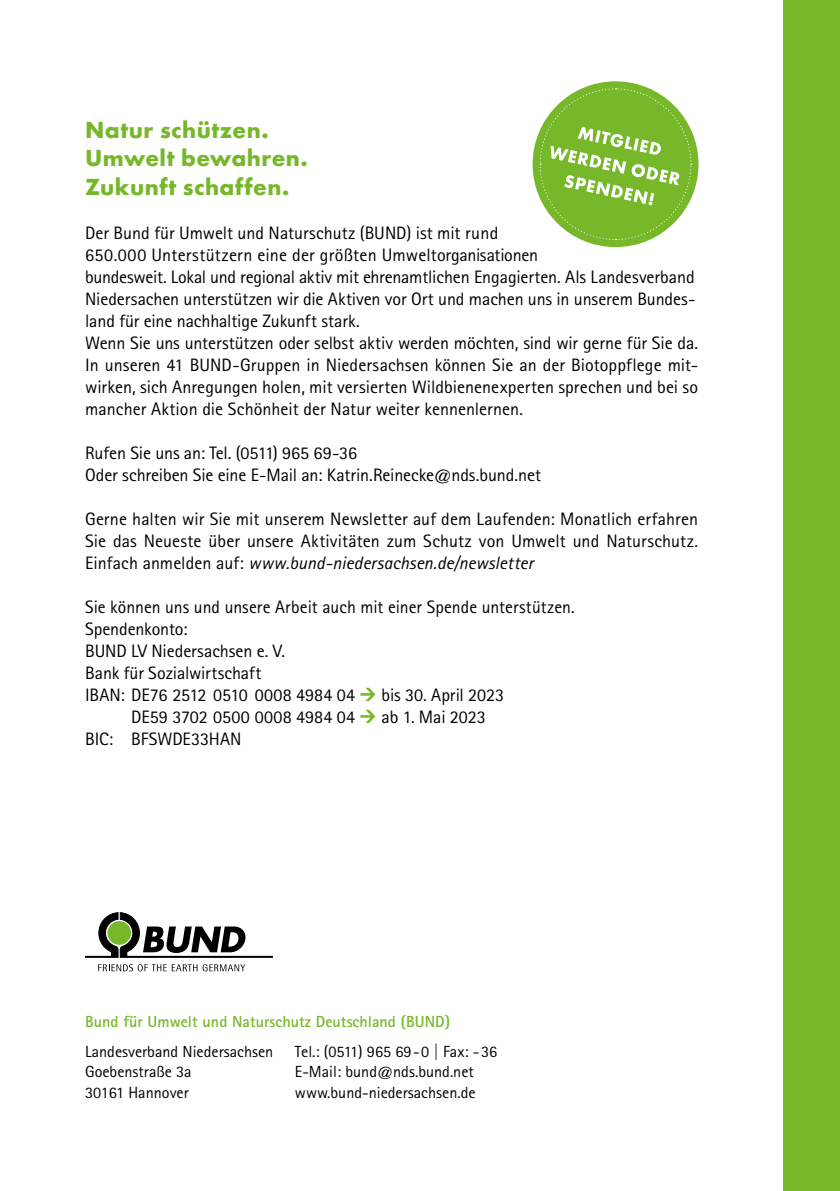
<style>
.page{position:relative;width:840px;height:1191px;background:#fff}
.page>*{position:absolute;margin:0;border:0;box-sizing:border-box;transform-origin:0 0}
.t1{font:700 24px/28.8px "Futura T";letter-spacing:.015em;color:#76b82a}
.t2{font:18px/22px "Agfa Rotis Sans Serif";letter-spacing:-.005em;color:#000}
.t3{font:16.2px "Agfa Rotis Sans Serif";color:#000}
.t4{font:700 16.2px "Agfa Rotis Sans Serif";color:#76b82a}
.s1{font-style:italic}
</style>
<div class="page">
<svg style="left:85px;top:912px;width:187px;height:45px"></svg>
<svg style="left:98px;top:964px;width:147px;height:7px"></svg>
<div style="left:532px;top:81px;width:166px;height:166px;background:#76b82a;border-radius:50%"></div>
<svg style="left:539px;top:88px;width:152px;height:153px"></svg>
<div style="left:782px;top:0;width:57px;height:1191px;background:#76b82a"></div>
<h1 class="t1" style="left:85px;top:115px;width:224px">Natur schützen.<br>Umwelt bewahren.<br>Zukunft schaffen.</h1>
<p class="t2" style="left:85px;top:222px;width:614px">Der Bund für Umwelt und Naturschutz (BUND) ist mit rund<br>650.000 Unterstützern eine der größten Umweltorganisationen<br>bundesweit. Lokal und regional aktiv mit ehrenamtlichen Engagierten. Als Landesverband Niedersachen unterstützen wir die Aktiven vor Ort und machen uns in unserem Bundes&shy;land für eine nachhaltige Zukunft stark.<br>Wenn Sie uns unterstützen oder selbst aktiv werden möchten, sind wir gerne für Sie da.<br>In unseren 41 BUND-Gruppen in Niedersachsen können Sie an der Biotoppflege mit&shy;wirken, sich Anregungen holen, mit versierten Wildbienenexperten sprechen und bei so mancher Aktion die Schönheit der Natur weiter kennenlernen.</p>
<p class="t2" style="left:85px;top:442px;width:457px">Rufen Sie uns an: Tel. (0511) 965 69-36<br>Oder schreiben Sie eine E-Mail an: Katrin.Reinecke@nds.bund.net</p>
<p class="t2" style="left:85px;top:508px;width:614px;text-align:justify">Gerne halten wir Sie mit unserem Newsletter auf dem Laufenden: Monatlich erfahren Sie das Neueste über unsere Aktivitäten zum Schutz von Umwelt und Naturschutz.<br>Einfach anmelden auf: <span class="s1">www.bund-niedersachsen.de/newsletter</span></p>
<p class="t2" style="left:85px;top:596px;width:489px">Sie können uns und unsere Arbeit auch mit einer Spende unterstützen.<br>Spendenkonto:<br>BUND LV Niedersachsen e. V.<br>Bank für Sozialwirtschaft<br>IBAN: DE76 2512 0510 0008 4984 04</p>
<p class="t2" style="left:381px;top:684px;width:124px">bis 30. April 2023</p>
<p class="t2" style="left:131px;top:706px;width:225px">DE59 3702 0500 0008 4984 04</p>
<p class="t2" style="left:381px;top:706px;width:106px">ab 1. Mai 2023</p>
<p class="t2" style="left:85px;top:728px;width:158px">BIC: BFSWDE33HAN</p>
<p class="t4" style="left:85px;top:1011px;width:366px">Bund für Umwelt und Naturschutz Deutschland (BUND)</p>
<p class="t3" style="left:85px;top:1042px;width:190px">Landesverband Niedersachsen</p>
<p class="t3" style="left:295px;top:1042px;width:204px">Tel.: (0511) 965 69-0 | Fax: -36</p>
<p class="t3" style="left:85px;top:1062px;width:108px">Goebenstraße 3a</p>
<p class="t3" style="left:295px;top:1062px;width:180px">E-Mail: bund@nds.bund.net</p>
<p class="t3" style="left:85px;top:1082px;width:105px">30161 Hannover</p>
<p class="t3" style="left:295px;top:1082px;width:182px">www.bund-niedersachsen.de</p>
</div>
